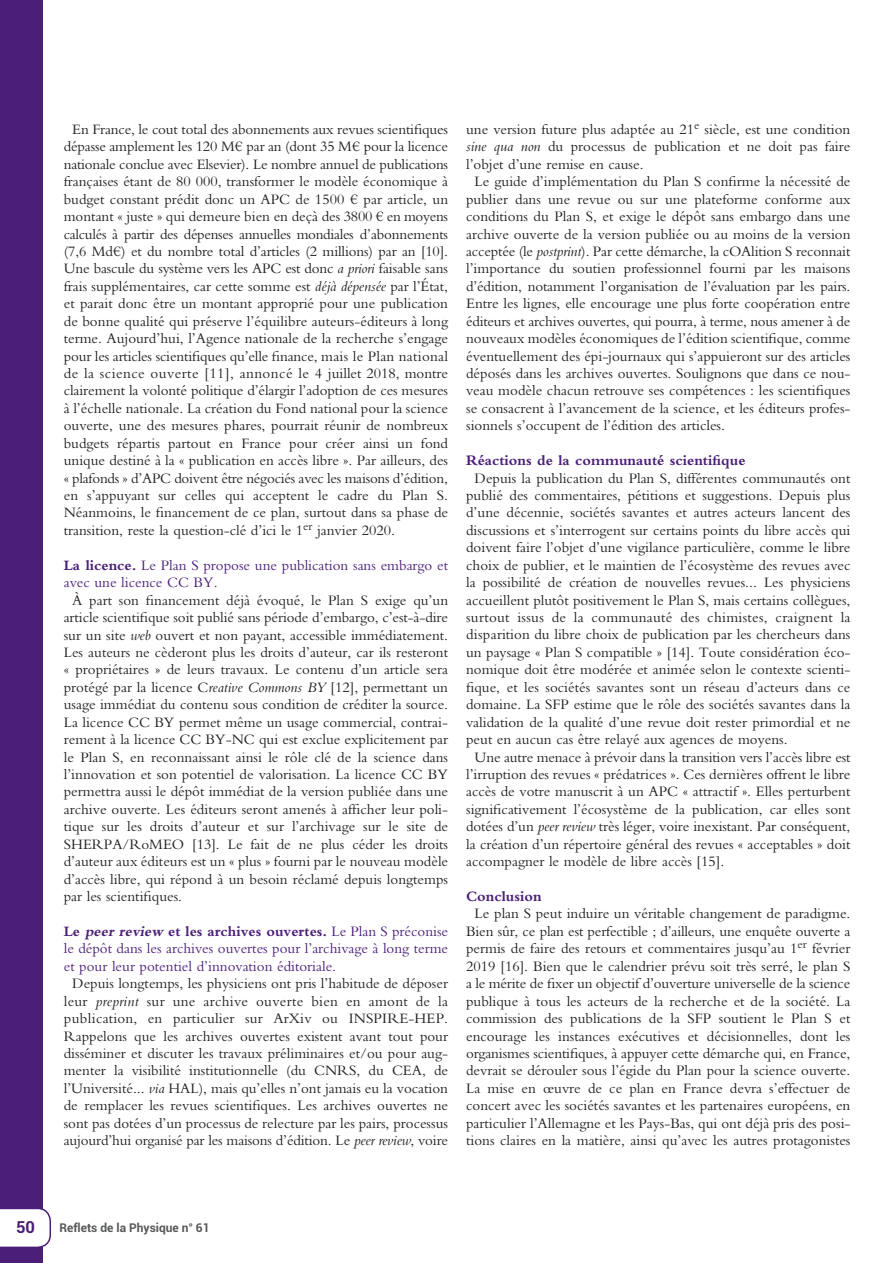
<style>
.page{position:relative;width:893px;height:1263px;background:#fff}
.page>*{position:absolute;margin:0;border:0;box-sizing:border-box;transform-origin:0 0}
.t1{font:700 16.5px "Roboto";color:#4b1f78}
.t2{font:15px/17.4px "Bembo";color:#231f20;text-align:justify}
.t3{font:15px/17.4px "Bembo";color:#4b1f78}
.t4{font:15px "Bembo";letter-spacing:.02em;color:#231f20}
.t5{font:700 15px "Bembo";color:#4b1f78}
.t6{font:700 12px "Roboto";color:#57585a}
.s1{font-style:italic}
.s2{font-weight:700}
.s3{font-weight:700;font-style:italic}
</style>
<div class="page">
<div style="left:0;top:0;width:43px;height:1263px;background:#4b1f78"></div>
<svg style="left:0;top:1208px;width:51px;height:39px;background:#f2eff5"></svg>
<p class="t2" style="left:64px;top:120px;width:386px;text-indent:9px">En France, le cout total des abonnements aux revues scientifiques dépasse amplement les 120 M€ par an (dont 35 M€ pour la licence nationale conclue avec Elsevier). Le nombre annuel de publications françaises étant de 80 000, transformer le modèle économique à budget constant prédit donc un APC de 1500 € par article, un montant « juste » qui demeure bien en deçà des 3800 € en moyens calculés à partir des dépenses annuelles mondiales d’abonnements (7,6 Md€) et du nombre total d’articles (2 millions) par an [10].<br>Une bascule du système vers les APC est donc <span class="s1">a priori</span> faisable sans frais supplémentaires, car cette somme est <span class="s1">déjà dépensée</span> par l’État, et parait donc être un montant approprié pour une publication de bonne qualité qui préserve l’équilibre auteurs-éditeurs à long terme. Aujourd’hui, l’Agence nationale de la recherche s’engage pour les articles scientifiques qu’elle finance, mais le Plan national de la science ouverte [11], annoncé le 4 juillet 2018, montre clairement la volonté politique d’élargir l’adoption de ces mesures à l’échelle nationale. La création du Fond national pour la science ouverte, une des mesures phares, pourrait réunir de nombreux budgets répartis partout en France pour créer ainsi un fond unique destiné à la « publication en accès libre ». Par ailleurs, des « plafonds » d’APC doivent être négociés avec les maisons d’édition, en s’appuyant sur celles qui acceptent le cadre du Plan S.<br>Néanmoins, le financement de ce plan, surtout dans sa phase de transition, reste la question-clé d’ici le 1<sup>er</sup> janvier 2020.</p>
<p class="t3" style="left:64px;top:556px;width:386px"><span class="s2">La licence.</span> Le Plan S propose une publication sans embargo et avec une licence CC BY.</p>
<p class="t2" style="left:64px;top:591px;width:386px;text-indent:9px">À part son financement déjà évoqué, le Plan S exige qu’un article scientifique soit publié sans période d’embargo, c’est-à-dire sur un site <span class="s1">web</span> ouvert et non payant, accessible immédiatement.<br>Les auteurs ne cèderont plus les droits d’auteur, car ils resteront « propriétaires » de leurs travaux. Le contenu d’un article sera protégé par la licence C<span class="s1">reative Commons BY</span> [12], permettant un usage immédiat du contenu sous condition de créditer la source.<br>La licence CC BY permet même un usage commercial, contrai&shy;rement à la licence CC BY-NC qui est exclue explicitement par le Plan S, en reconnaissant ainsi le rôle clé de la science dans l’innovation et son potentiel de valorisation. La licence CC BY permettra aussi le dépôt immédiat de la version publiée dans une archive ouverte. Les éditeurs seront amenés à afficher leur poli&shy;tique sur les droits d’auteur et sur l’archivage sur le site de SHERPA/RoMEO [13]. Le fait de ne plus céder les droits d’auteur aux éditeurs est un « plus » fourni par le nouveau modèle d’accès libre, qui répond à un besoin réclamé depuis longtemps par les scientifiques.</p>
<p class="t3" style="left:64px;top:922px;width:386px;text-align:justify"><span class="s2">Le</span> <span class="s3">peer review</span> <span class="s2">et les archives ouvertes.</span> Le Plan S préconise le dépôt dans les archives ouvertes pour l’archivage à long terme et pour leur potentiel d’innovation éditoriale.</p>
<p class="t2" style="left:64px;top:974px;width:386px;text-align:center">Depuis longtemps, les physiciens ont pris l’habitude de déposer leur <span class="s1">preprint</span> sur une archive ouverte bien en amont de la publication, en particulier sur ArXiv ou INSPIRE-HEP.<br>Rappelons que les archives ouvertes existent avant tout pour disséminer et discuter les travaux préliminaires et/ou pour aug&shy;menter la visibilité institutionnelle (du CNRS, du CEA, de l’Université... <span class="s1">via</span> HAL), mais qu’elles n’ont jamais eu la vocation de remplacer les revues scientifiques. Les archives ouvertes ne sont pas dotées d’un processus de relecture par les pairs, processus aujourd’hui organisé par les maisons d’édition. Le <span class="s1">peer review</span>, voire</p>
<p class="t2" style="left:466px;top:120px;width:386px">une version future plus adaptée au 21<sup>e</sup> siècle, est une condition</p>
<p class="t2" style="left:466px;top:138px;width:386px"><span class="s1">sine qua non</span> du processus de publication et ne doit pas faire</p>
<p class="t2" style="left:466px;top:155px;width:179px">l’objet d’une remise en cause.</p>
<p class="t2" style="left:475px;top:173px;width:377px">Le guide d’implémentation du Plan S confirme la nécessité de</p>
<p class="t2" style="left:466px;top:190px;width:386px">publier dans une revue ou sur une plateforme conforme aux</p>
<p class="t2" style="left:466px;top:207px;width:386px">conditions du Plan S, et exige le dépôt sans embargo dans une</p>
<p class="t2" style="left:466px;top:225px;width:386px">archive ouverte de la version publiée ou au moins de la version</p>
<p class="t2" style="left:466px;top:242px;width:386px">acceptée (le <span class="s1">postprint</span>). Par cette démarche, la cOAlition S reconnait</p>
<p class="t2" style="left:466px;top:260px;width:386px">l’importance du soutien professionnel fourni par les maisons</p>
<p class="t2" style="left:466px;top:277px;width:386px">d’édition, notamment l’organisation de l’évaluation par les pairs.</p>
<p class="t2" style="left:466px;top:295px;width:386px">Entre les lignes, elle encourage une plus forte coopération entre</p>
<p class="t2" style="left:466px;top:312px;width:386px">éditeurs et archives ouvertes, qui pourra, à terme, nous amener à de</p>
<p class="t2" style="left:466px;top:329px;width:386px">nouveaux modèles économiques de l’édition scientifique, comme</p>
<p class="t2" style="left:466px;top:347px;width:386px">éventuellement des épi-journaux qui s’appuieront sur des articles</p>
<p class="t2" style="left:466px;top:364px;width:386px">déposés dans les archives ouvertes. Soulignons que dans ce nou-</p>
<p class="t2" style="left:466px;top:382px;width:386px">veau modèle chacun retrouve ses compétences : les scientifiques</p>
<p class="t2" style="left:466px;top:399px;width:386px">se consacrent à l’avancement de la science, et les éditeurs profes-</p>
<p class="t2" style="left:466px;top:417px;width:260px">sionnels s’occupent de l’édition des articles.</p>
<p class="t5" style="left:466px;top:452px;width:281px">Réactions de la communauté scientifique</p>
<p class="t2" style="left:475px;top:469px;width:377px">Depuis la publication du Plan S, différentes communautés ont</p>
<p class="t2" style="left:466px;top:486px;width:386px">publié des commentaires, pétitions et suggestions. Depuis plus</p>
<p class="t2" style="left:466px;top:504px;width:386px">d’une décennie, sociétés savantes et autres acteurs lancent des</p>
<p class="t2" style="left:466px;top:521px;width:386px">discussions et s’interrogent sur certains points du libre accès qui</p>
<p class="t2" style="left:466px;top:539px;width:386px">doivent faire l’objet d’une vigilance particulière, comme le libre</p>
<p class="t2" style="left:466px;top:556px;width:386px">choix de publier, et le maintien de l’écosystème des revues avec</p>
<p class="t2" style="left:466px;top:573px;width:386px">la possibilité de création de nouvelles revues... Les physiciens</p>
<p class="t2" style="left:466px;top:591px;width:386px">accueillent plutôt positivement le Plan S, mais certains collègues,</p>
<p class="t4" style="left:466px;top:609px;width:386px">surtout issus de la communauté des chimistes, craignent la</p>
<p class="t2" style="left:466px;top:626px;width:386px">disparition du libre choix de publication par les chercheurs dans</p>
<p class="t2" style="left:466px;top:643px;width:386px">un paysage « Plan S compatible » [14]. Toute considération éco-</p>
<p class="t2" style="left:466px;top:661px;width:386px">nomique doit être modérée et animée selon le contexte scienti-</p>
<p class="t2" style="left:466px;top:678px;width:386px">fique, et les sociétés savantes sont un réseau d’acteurs dans ce</p>
<p class="t2" style="left:466px;top:695px;width:386px">domaine. La SFP estime que le rôle des sociétés savantes dans la</p>
<p class="t2" style="left:466px;top:713px;width:386px">validation de la qualité d’une revue doit rester primordial et ne</p>
<p class="t2" style="left:466px;top:730px;width:323px">peut en aucun cas être relayé aux agences de moyens.</p>
<p class="t2" style="left:475px;top:748px;width:377px">Une autre menace à prévoir dans la transition vers l’accès libre est</p>
<p class="t2" style="left:466px;top:765px;width:386px">l’irruption des revues « prédatrices ». Ces dernières offrent le libre</p>
<p class="t2" style="left:466px;top:783px;width:386px">accès de votre manuscrit à un APC « attractif ». Elles perturbent</p>
<p class="t2" style="left:466px;top:800px;width:386px">significativement l’écosystème de la publication, car elles sont</p>
<p class="t2" style="left:466px;top:817px;width:386px">dotées d’un <span class="s1">peer review</span> très léger, voire inexistant. Par conséquent,</p>
<p class="t2" style="left:466px;top:835px;width:386px">la création d’un répertoire général des revues « acceptables » doit</p>
<p class="t2" style="left:466px;top:852px;width:260px">accompagner le modèle de libre accès [15].</p>
<p class="t5" style="left:466px;top:888px;width:77px">Conclusion</p>
<p class="t2" style="left:466px;top:905px;width:386px;text-align:center">Le plan S peut induire un véritable changement de paradigme.<br>Bien sûr, ce plan est perfectible ; d’ailleurs, une enquête ouverte a permis de faire des retours et commentaires jusqu’au 1<sup>er</sup> février 2019 [16]. Bien que le calendrier prévu soit très serré, le plan S a le mérite de fixer un objectif d’ouverture universelle de la science publique à tous les acteurs de la recherche et de la société. La commission des publications de la SFP soutient le Plan S et encourage les instances exécutives et décisionnelles, dont les organismes scientifiques, à appuyer cette démarche qui, en France, devrait se dérouler sous l’égide du Plan pour la science ouverte.<br>La mise en œuvre de ce plan en France devra s’effectuer de concert avec les sociétés savantes et les partenaires européens, en particulier l’Allemagne et les Pays-Bas, qui ont déjà pris des posi&shy;tions claires en la matière, ainsi qu’avec les autres protagonistes</p>
<p class="t1" style="left:16px;top:1215px;width:20px">50</p>
<p class="t6" style="left:60px;top:1219px;width:152px">Reflets de la Physique n° 61</p>
</div>
